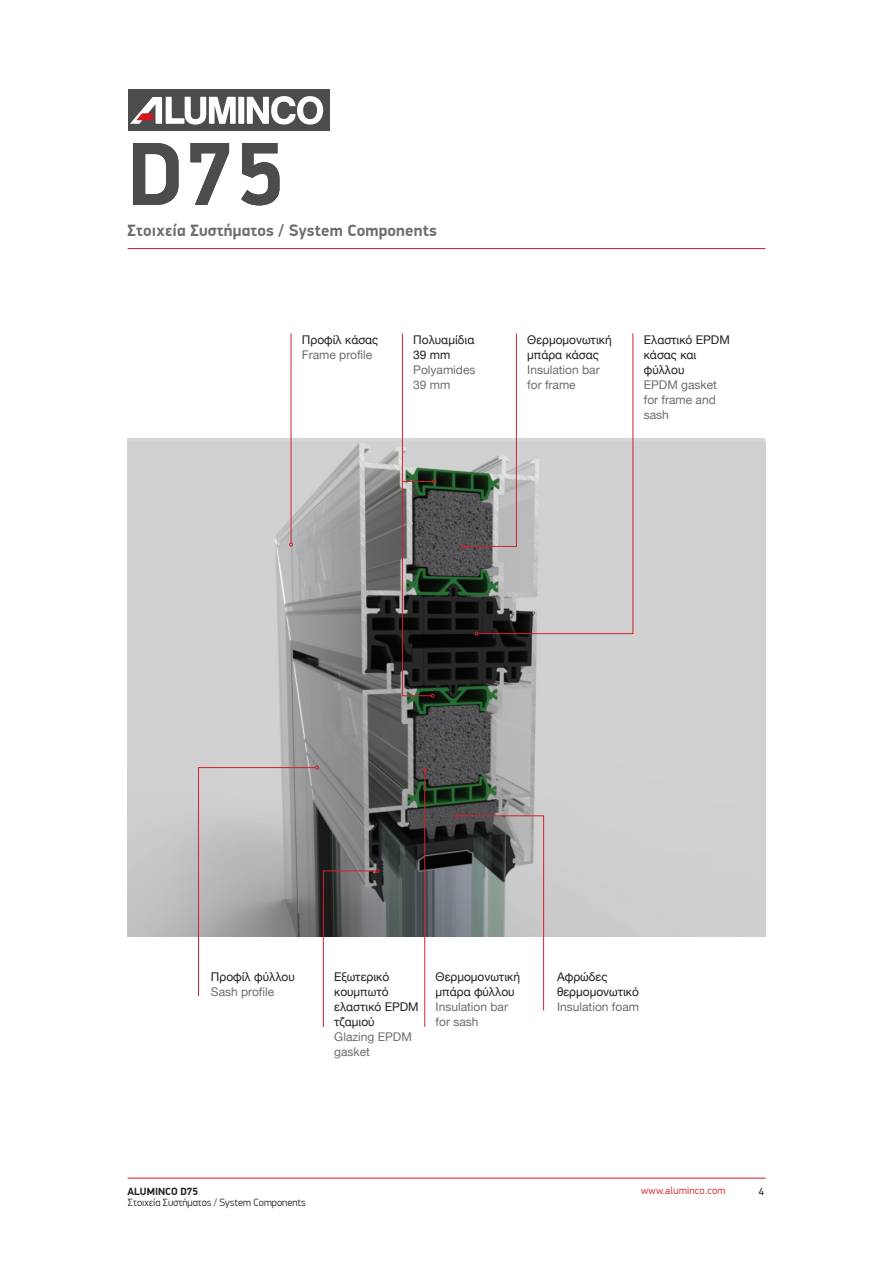
<style>
.page{position:relative;width:893px;height:1263px;background:#fff}
.page>*{position:absolute;margin:0;border:0;box-sizing:border-box;transform-origin:0 0}
.MEGALOS_TITLOS{font:700 90px "PF Din Display Pro";color:#4b4c4d}
.Title_rule{font:700 16.5px "PF Din Display Pro";letter-spacing:.01em;color:#6c6d70}
.text{font:12px/15px "Helvetica Neue";color:#231f20}
.text-2{font:12px/15px "Helvetica Neue";color:#6c6d70}
.t1{font:300 10.5px "PF Din Display Pro";color:#231f20}
.t2{font:300 10.5px "PF Din Display Pro";letter-spacing:.025em;color:#d7171f}
.t3{font:700 10.5px "PF Din Display Pro";color:#231f20}
.t4{font:10.5px "PF Din Display Pro";color:#231f20}
.s1{color:#231f20}
.s2{color:#6c6d70}
</style>
<div class="page">
<hr style="left:128px;top:1178px;width:637px;height:1px;background:#d7171f">
<div style="left:128px;top:89px;width:202px;height:42px;background:#4b4c4d"></div>
<svg style="left:130px;top:96px;width:193px;height:29px"></svg>
<hr style="left:128px;top:248px;width:637px;height:1px;background:#d7171f">
<img style="left:128px;top:441px;width:637px;height:495px">
<hr style="left:424px;top:771px;width:1px;height:256px;background:#d1232a">
<svg style="left:423px;top:767px;width:4px;height:4px"></svg>
<svg style="left:455px;top:814px;width:89px;height:197px"></svg>
<svg style="left:198px;top:766px;width:181px;height:261px"></svg>
<hr style="left:291px;top:333px;width:1px;height:210px;background:#d1232a">
<svg style="left:289px;top:543px;width:4px;height:3px"></svg>
<svg style="left:462px;top:438px;width:15px;height:110px;background:#6e716d"></svg>
<svg style="left:477px;top:333px;width:157px;height:301px"></svg>
<svg style="left:402px;top:333px;width:34px;height:364px"></svg>
<p class="MEGALOS_TITLOS" style="left:128px;top:120px;width:158px">D75</p>
<p class="Title_rule" style="left:128px;top:220px;width:311px">Στοιχεία Συστήματος / System Components</p>
<p class="text-2" style="left:302px;top:333px;width:78px"><span class="s1">Προφίλ κάσας<br></span>Frame profile</p>
<p class="text" style="left:413px;top:333px;width:64px">Πολυαμίδια<br>39 mm<br><span class="s2">Polyamides<br>39 mm</span></p>
<p class="text" style="left:527px;top:333px;width:86px">Θερμομονωτική μπάρα κάσας<br><span class="s2">Insulation bar for frame</span></p>
<p class="text" style="left:644px;top:333px;width:88px">Ελαστικό EPDM κάσας και φύλλου<br><span class="s2">EPDM gasket for frame and sash</span></p>
<p class="text" style="left:211px;top:970px;width:85px">Προφίλ φύλλου<br><span class="s2">Sash profile</span></p>
<p class="text" style="left:436px;top:970px;width:86px">Θερμομονωτική μπάρα φύλλου<br><span class="s2">Insulation bar for sash</span></p>
<p class="text" style="left:557px;top:970px;width:84px">Αφρώδες θερμομονωτικό<br><span class="s2">Insulation foam</span></p>
<p class="text" style="left:334px;top:970px;width:86px">Εξωτερικό κουμπωτό ελαστικό EPDM τζαμιού<br><span class="s2">Glazing EPDM gasket</span></p>
<p class="t3" style="left:128px;top:1185px;width:72px">ALUMINCO D75</p>
<p class="t2" style="left:641px;top:1185px;width:86px">www.aluminco.com</p>
<p class="t4" style="left:759px;top:1185px;width:7px">4</p>
<p class="t1" style="left:128px;top:1196px;width:179px">Στοιχεία Συστήματος / System Components</p>
</div>
